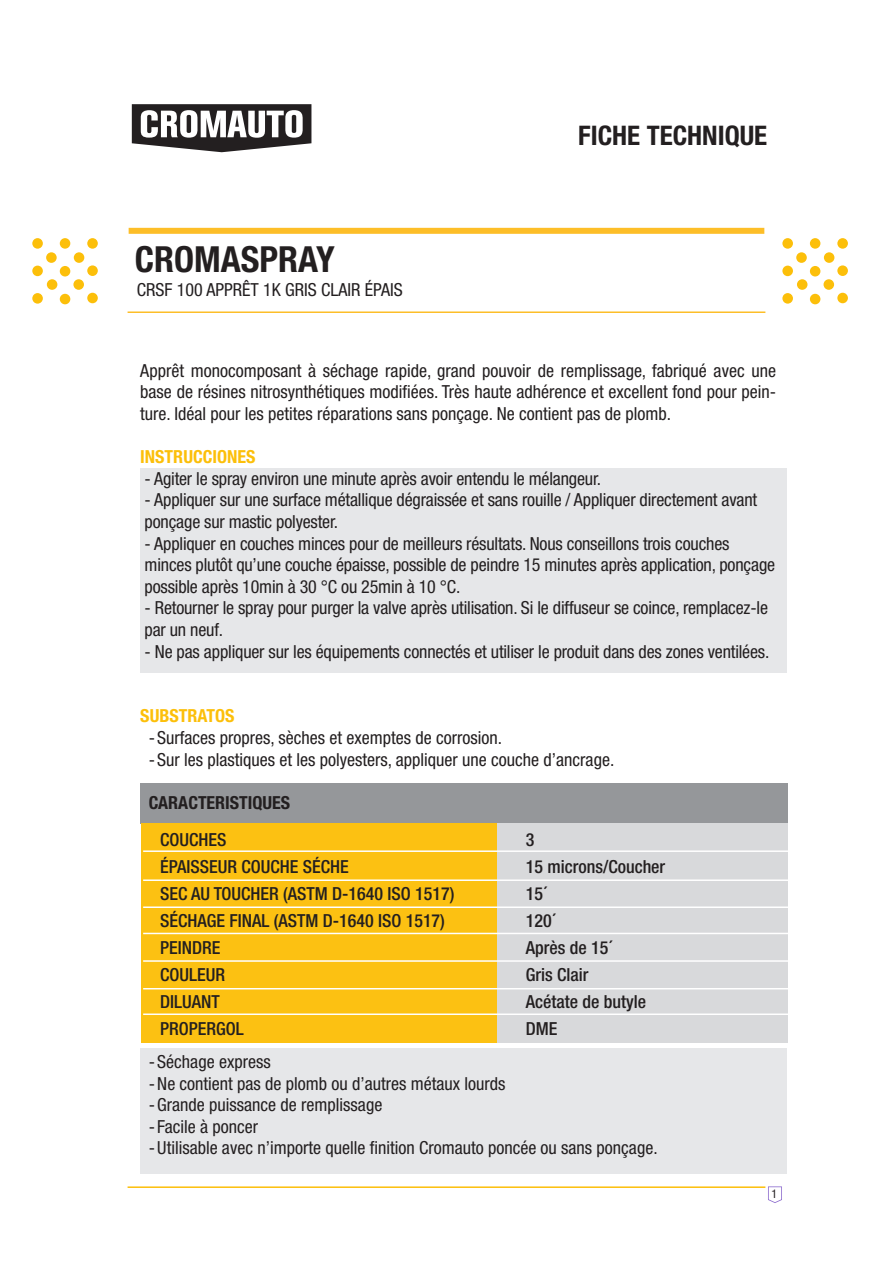
<style>
.page{position:relative;width:893px;height:1263px;background:#fff}
.page>*{position:absolute;margin:0;border:0;box-sizing:border-box;transform-origin:0 0}
.t1{font:700 condensed 36px "Helvetica Neue LT Std";color:#231f20}
.t2{font:700 condensed 27px "Helvetica Neue LT Std";color:#231f20}
.t3{font:condensed 18px/21.6px "Helvetica Neue LT Std";letter-spacing:-.01em;color:#231f20}
.t4{font:500 condensed 18px "Helvetica Neue LT Std";color:#231f20}
.t5{font:700 condensed 18px "Helvetica Neue LT Std";color:#fcbf0a}
.t6{font:700 condensed 18px "Helvetica Neue LT Std";color:#231f20}
.t7{font:condensed 12px "Helvetica Neue LT Std";color:#231f20}
</style>
<div class="page">
<div style="left:140px;top:1048px;width:647px;height:126px;background:#e6e7e9"></div>
<div style="left:140px;top:783px;width:648px;height:40px;background:#95979a"></div>
<div style="left:140px;top:468px;width:647px;height:205px;background:#e6e7e9"></div>
<svg style="left:132px;top:104px;width:179px;height:48px"></svg>
<hr style="left:128px;top:311px;width:637px;height:2px;background:#fdbe28">
<hr style="left:128px;top:1186px;width:637px;height:2px;background:#fcbf0a">
<div style="left:129px;top:228px;width:635px;height:6px;background:#fdbe28"></div>
<svg style="left:768px;top:1186px;width:14px;height:17px"></svg>
<div style="left:32px;top:238px;width:11px;height:11px;background:#fcbf0a;border-radius:50%"></div>
<div style="left:46px;top:252px;width:11px;height:11px;background:#fcbf0a;border-radius:50%"></div>
<div style="left:74px;top:252px;width:10px;height:11px;background:#fcbf0a;border-radius:50%"></div>
<div style="left:60px;top:266px;width:10px;height:11px;background:#fcbf0a;border-radius:50%"></div>
<div style="left:47px;top:279px;width:10px;height:11px;background:#fcbf0a;border-radius:50%"></div>
<div style="left:73px;top:279px;width:11px;height:11px;background:#fcbf0a;border-radius:50%"></div>
<div style="left:60px;top:238px;width:10px;height:11px;background:#fcbf0a;border-radius:50%"></div>
<div style="left:87px;top:238px;width:11px;height:11px;background:#fcbf0a;border-radius:50%"></div>
<div style="left:87px;top:265px;width:11px;height:11px;background:#fcbf0a;border-radius:50%"></div>
<div style="left:87px;top:293px;width:11px;height:10px;background:#fcbf0a;border-radius:50%"></div>
<div style="left:60px;top:294px;width:10px;height:10px;background:#fcbf0a;border-radius:50%"></div>
<div style="left:32px;top:293px;width:11px;height:11px;background:#fcbf0a;border-radius:50%"></div>
<div style="left:32px;top:266px;width:11px;height:10px;background:#fcbf0a;border-radius:50%"></div>
<div style="left:782px;top:238px;width:11px;height:11px;background:#fcbf0a;border-radius:50%"></div>
<div style="left:796px;top:252px;width:11px;height:11px;background:#fcbf0a;border-radius:50%"></div>
<div style="left:824px;top:252px;width:10px;height:11px;background:#fcbf0a;border-radius:50%"></div>
<div style="left:810px;top:266px;width:10px;height:11px;background:#fcbf0a;border-radius:50%"></div>
<div style="left:797px;top:279px;width:11px;height:11px;background:#fcbf0a;border-radius:50%"></div>
<div style="left:823px;top:279px;width:11px;height:11px;background:#fcbf0a;border-radius:50%"></div>
<div style="left:810px;top:238px;width:10px;height:11px;background:#fcbf0a;border-radius:50%"></div>
<div style="left:837px;top:238px;width:11px;height:11px;background:#fcbf0a;border-radius:50%"></div>
<div style="left:837px;top:265px;width:11px;height:11px;background:#fcbf0a;border-radius:50%"></div>
<div style="left:837px;top:293px;width:11px;height:10px;background:#fcbf0a;border-radius:50%"></div>
<div style="left:810px;top:294px;width:10px;height:10px;background:#fcbf0a;border-radius:50%"></div>
<div style="left:782px;top:293px;width:11px;height:11px;background:#fcbf0a;border-radius:50%"></div>
<div style="left:782px;top:266px;width:11px;height:10px;background:#fcbf0a;border-radius:50%"></div>
<div style="left:141px;top:823px;width:355px;height:219px;background:#fcc112"></div>
<div style="left:497px;top:823px;width:291px;height:219px;background:#d8d9db"></div>
<hr style="left:143px;top:850px;width:648px;height:2px;background:#fff">
<hr style="left:143px;top:879px;width:648px;height:2px;background:#fff">
<hr style="left:143px;top:906px;width:648px;height:2px;background:#fff">
<hr style="left:143px;top:933px;width:648px;height:1px;background:#fff">
<hr style="left:143px;top:960px;width:648px;height:2px;background:#fff">
<hr style="left:143px;top:988px;width:648px;height:1px;background:#fff">
<hr style="left:143px;top:1013px;width:648px;height:2px;background:#fff">
<p class="t1" style="left:135px;top:238px;width:202px">CROMASPRAY</p>
<p class="t3" style="left:137px;top:278px;width:267px">CRSF 100 APPRÊT 1K GRIS CLAIR ÉPAIS</p>
<p class="t2" style="left:578px;top:119px;width:190px">FICHE TECHNIQUE</p>
<p class="t3" style="left:140px;top:359px;width:637px;text-align:justify">Apprêt monocomposant à séchage rapide, grand pouvoir de remplissage, fabriqué avec une base de résines nitrosynthétiques modifiées. Très haute adhérence et excellent fond pour pein&shy;ture. Idéal pour les petites réparations sans ponçage. Ne contient pas de plomb.</p>
<p class="t5" style="left:140px;top:446px;width:117px">INSTRUCCIONES</p>
<p class="t3" style="left:145px;top:467px;width:458px">- Agiter le spray environ une minute après avoir entendu le mélangeur.</p>
<p class="t3" style="left:145px;top:489px;width:614px">- Appliquer sur une surface métallique dégraissée et sans rouille / Appliquer directement avant ponçage sur mastic polyester.</p>
<p class="t3" style="left:145px;top:532px;width:632px">- Appliquer en couches minces pour de meilleurs résultats. Nous conseillons trois couches minces plutôt qu’une couche épaisse, possible de peindre 15 minutes après application, ponçage possible après 10min à 30 °C ou 25min à 10 °C.</p>
<p class="t3" style="left:145px;top:597px;width:625px">- Retourner le spray pour purger la valve après utilisation. Si le diffuseur se coince, remplacez-le par un neuf.</p>
<p class="t3" style="left:145px;top:640px;width:626px">- Ne pas appliquer sur les équipements connectés et utiliser le produit dans des zones ventilées.</p>
<p class="t5" style="left:140px;top:705px;width:96px">SUBSTRATOS</p>
<p class="t3" style="left:149px;top:727px;width:355px">-Surfaces propres, sèches et exemptes de corrosion.</p>
<p class="t3" style="left:149px;top:748px;width:467px">-Sur les plastiques et les polyesters, appliquer une couche d’ancrage.</p>
<p class="t6" style="left:149px;top:791px;width:143px">CARACTERISTIQUES</p>
<p class="t4" style="left:160px;top:829px;width:68px">COUCHES</p>
<p class="t4" style="left:160px;top:856px;width:190px">ÉPAISSEUR COUCHE SÉCHE</p>
<p class="t4" style="left:160px;top:883px;width:296px">SEC AU TOUCHER (ASTM D-1640 ISO 1517)</p>
<p class="t4" style="left:160px;top:910px;width:286px">SÉCHAGE FINAL (ASTM D-1640 ISO 1517)</p>
<p class="t4" style="left:160px;top:937px;width:62px">PEINDRE</p>
<p class="t4" style="left:160px;top:964px;width:66px">COULEUR</p>
<p class="t4" style="left:160px;top:991px;width:61px">DILUANT</p>
<p class="t4" style="left:160px;top:1018px;width:85px">PROPERGOL</p>
<p class="t4" style="left:526px;top:829px;width:10px">3</p>
<p class="t4" style="left:526px;top:856px;width:141px">15 microns/Coucher</p>
<p class="t4" style="left:526px;top:883px;width:23px">15´</p>
<p class="t4" style="left:526px;top:910px;width:31px">120´</p>
<p class="t4" style="left:526px;top:937px;width:88px">Après de 15´</p>
<p class="t4" style="left:526px;top:964px;width:64px">Gris Clair</p>
<p class="t4" style="left:526px;top:991px;width:122px">Acétate de butyle</p>
<p class="t4" style="left:526px;top:1018px;width:33px">DME</p>
<p class="t3" style="left:149px;top:1051px;width:123px">-Séchage express</p>
<p class="t3" style="left:149px;top:1072px;width:358px">-Ne contient pas de plomb ou d’autres métaux lourds</p>
<p class="t3" style="left:149px;top:1094px;width:235px">-Grande puissance de remplissage</p>
<p class="t3" style="left:149px;top:1115px;width:111px">- Facile à poncer</p>
<p class="t3" style="left:149px;top:1137px;width:510px">-Utilisable avec n’importe quelle finition Cromauto poncée ou sans ponçage.</p>
<p class="t7" style="left:771px;top:1187px;width:7px">1</p>
</div>
